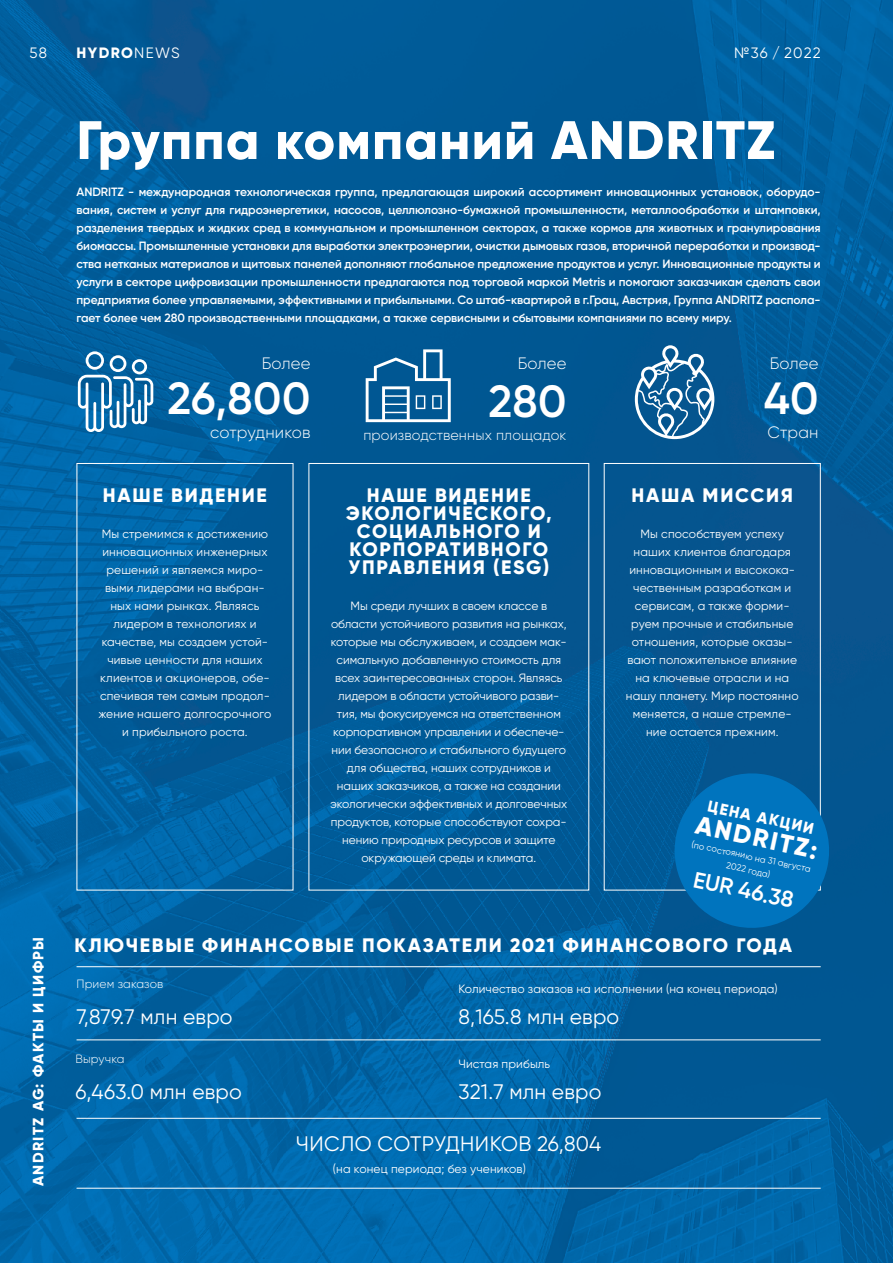
<style>
.page{position:relative;width:893px;height:1263px;background:#fff}
.page>*{position:absolute;margin:0;border:0;box-sizing:border-box;transform-origin:0 0}
.t1{font:800 54px "Gilroy";letter-spacing:.02em;color:#fff}
.t2{font:600 45px "Gilroy";letter-spacing:.01em;color:#fff}
.t3{font:800 25.5px "Gilroy";color:#fff}
.t4{font:600 22.5px "Gilroy";color:#fff}
.t5{font:21px "Gilroy";letter-spacing:.01em;color:#fff}
.t6{font:800 19.5px/18px "Gilroy";letter-spacing:.09em;color:#fff;text-align:center}
.t7{font:300 16.5px "Gilroy";letter-spacing:.01em;color:#fff}
.t8{font:800 15.75px "Gilroy";color:#fff}
.t9{font:800 15px "Gilroy";letter-spacing:.09em;color:#fff}
.t10{font:15px "Gilroy";letter-spacing:.08em;color:#fff}
.t11{font:300 14.25px "Gilroy";letter-spacing:.01em;color:#fff}
.t12{font:12px/18px "Gilroy";letter-spacing:-.005em;color:#fff;text-align:center}
.t13{font:600 12px/18px "Gilroy";letter-spacing:-.005em;color:#fff;text-align:justify}
.t14{font:300 12px "Gilroy";letter-spacing:.01em;color:#fff}
.t15{font:9px/13.5px "Gilroy";color:#fff;text-align:center}
.s1{font-weight:400}
</style>
<div class="page">
<img style="left:0;top:0;width:893px;height:1263px">
<div style="left:604px;top:463px;width:217px;height:427px;border:1px solid #fff"></div>
<hr style="left:77px;top:1039px;width:744px;height:1px;background:#fff">
<hr style="left:77px;top:966px;width:744px;height:1px;background:#fff">
<hr style="left:77px;top:1118px;width:744px;height:1px;background:#fff">
<hr style="left:77px;top:1188px;width:744px;height:1px;background:#fff">
<svg style="left:667px;top:766px;width:169px;height:169px;background:#016aae"></svg>
<svg style="left:78px;top:351px;width:75px;height:81px"></svg>
<svg style="left:366px;top:349px;width:85px;height:73px"></svg>
<svg style="left:635px;top:345px;width:79px;height:94px"></svg>
<p class="t10" style="left:30px;top:44px;width:19px">58</p>
<p class="t9" style="left:77px;top:44px;width:105px">HYDRO<span class="s1">NEWS</span></p>
<p class="t10" style="left:734px;top:44px;width:88px">№36 / 2022</p>
<h1 class="t1" style="left:77px;top:106px;width:700px">Группа компаний ANDRITZ</h1>
<p class="t13" style="left:77px;top:183px;width:746px">ANDRITZ - международная технологическая группа, предлагающая широкий ассортимент инновационных установок, оборудо&shy;вания, систем и услуг для гидроэнергетики, насосов, целлюлозно-бумажной промышленности, металлообработки и штамповки, разделения твердых и жидких сред в коммунальном и промышленном секторах, а также кормов для животных и гранулирования биомассы. Промышленные установки для выработки электроэнергии, очистки дымовых газов, вторичной переработки и производ&shy;ства нетканых материалов и щитовых панелей дополняют глобальное предложение продуктов и услуг. Инновационные продукты и услуги в секторе цифровизации промышленности предлагаются под торговой маркой Metris и помогают заказчикам сделать свои предприятия более управляемыми, эффективными и прибыльными. Со штаб-квартирой в г.Грац, Австрия, Группа ANDRITZ распола&shy;гает более чем 280 производственными площадками, а также сервисными и сбытовыми компаниями по всему миру.</p>
<p class="t9" style="left:29px;top:1186px;width:251px;rotate:-90deg">ANDRITZ AG: ФАКТЫ И ЦИФРЫ</p>
<h3 class="t7" style="left:262px;top:354px;width:50px">Более</h3>
<h2 class="t2" style="left:168px;top:371px;width:144px">26,800</h2>
<h3 class="t7" style="left:210px;top:422px;width:102px">сотрудников</h3>
<h3 class="t6" style="left:103px;top:486px;width:165px">НАШЕ ВИДЕНИЕ</h3>
<p class="t12" style="left:99px;top:525px;width:174px">Мы стремимся к достижению инновационных инженерных решений и являемся миро&shy;выми лидерами на выбран&shy;ных нами рынках. Являясь лидером в технологиях и качестве, мы создаем устой&shy;чивые ценности для наших клиентов и акционеров, обе&shy;спечивая тем самым продол&shy;жение нашего долгосрочного и прибыльного роста.</p>
<h3 class="t7" style="left:518px;top:354px;width:50px">Более</h3>
<h2 class="t2" style="left:488px;top:374px;width:80px">280</h2>
<p class="t11" style="left:363px;top:426px;width:205px">производственных площадок</p>
<h3 class="t6" style="left:346px;top:486px;width:208px">НАШЕ ВИДЕНИЕ<br>ЭКОЛОГИЧЕСКОГО,<br>СОЦИАЛЬНОГО И<br>КОРПОРАТИВНОГО<br>УПРАВЛЕНИЯ (ESG)</h3>
<p class="t12" style="left:331px;top:597px;width:238px">Мы среди лучших в своем классе в области устойчивого развития на рынках, которые мы обслуживаем, и создаем мак&shy;симальную добавленную стоимость для всех заинтересованных сторон. Являясь лидером в области устойчивого разви&shy;тия, мы фокусируемся на ответственном корпоративном управлении и обеспече&shy;нии безопасного и стабильного будущего для общества, наших сотрудников и наших заказчиков, а также на создании экологически эффективных и долговечных продуктов, которые способствуют сохра&shy;нению природных ресурсов и защите окружающей среды и климата.</p>
<h3 class="t7" style="left:770px;top:353px;width:50px">Более</h3>
<h2 class="t2" style="left:764px;top:371px;width:56px">40</h2>
<h3 class="t7" style="left:768px;top:422px;width:52px">Стран</h3>
<h3 class="t6" style="left:631px;top:486px;width:163px">НАША МИССИЯ</h3>
<p class="t12" style="left:626px;top:525px;width:174px">Мы способствуем успеху наших клиентов благодаря инновационным и высокока&shy;чественным разработкам и сервисам, а также форми&shy;руем прочные и стабильные отношения, которые оказы&shy;вают положительное влияние на ключевые отрасли и на нашу планету. Мир постоянно меняется, а наше стремле&shy;ние остается прежним.</p>
<h3 class="t8" style="left:710px;top:796px;width:109px;rotate:12deg">ЦЕНА АКЦИИ</h3>
<h3 class="t3" style="left:699px;top:809px;width:126px;rotate:12deg">ANDRITZ:</h3>
<p class="t15" style="left:693px;top:837px;width:123px;rotate:12deg">(по состоянию на 31 августа<br>2022 года)</p>
<h3 class="t4" style="left:697px;top:865px;width:103px;rotate:12deg">EUR 46.38</h3>
<h3 class="t6" style="left:75px;top:936px;width:719px">КЛЮЧЕВЫЕ ФИНАНСОВЫЕ ПОКАЗАТЕЛИ 2021 ФИНАНСОВОГО ГОДА</h3>
<p class="t14" style="left:77px;top:976px;width:88px">Прием заказов</p>
<h3 class="t5" style="left:77px;top:1004px;width:158px">7,879.7 млн евро</h3>
<p class="t14" style="left:75px;top:1051px;width:50px">Выручка</p>
<h3 class="t5" style="left:75px;top:1079px;width:168px">6,463.0 млн евро</h3>
<p class="t12" style="left:458px;top:979px;width:321px">Количество заказов на исполнении (на конец периода)</p>
<h3 class="t5" style="left:458px;top:1004px;width:162px">8,165.8 млн евро</h3>
<p class="t12" style="left:458px;top:1054px;width:93px">Чистая прибыль</p>
<h3 class="t5" style="left:458px;top:1079px;width:145px">321.7 млн евро</h3>
<h3 class="t5" style="left:296px;top:1130px;width:307px">ЧИСЛО СОТРУДНИКОВ 26,804</h3>
<p class="t12" style="left:333px;top:1159px;width:194px">(на конец периода; без учеников)</p>
</div>
